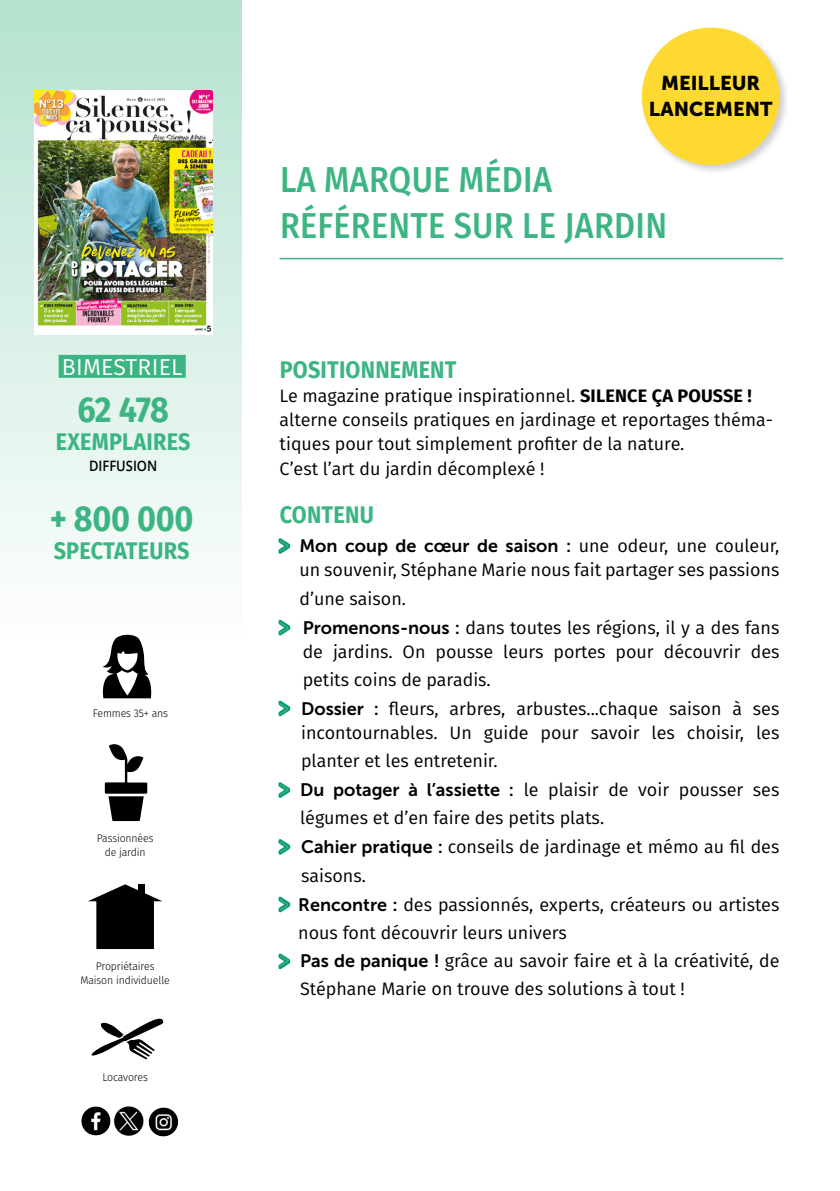
<style>
.page{position:relative;width:840px;height:1191px;background:#fff}
.page>*{position:absolute;margin:0;border:0;box-sizing:border-box;transform-origin:0 0}
.t1{font:500 36px/46px "Fira Sans";letter-spacing:.01em;color:#3cb582;scale:.9 1}
.t2{font:700 36px "Fira Sans";letter-spacing:-.01em;color:#3cb582;scale:.9 1}
.t3{font:700 24px "Fira Sans";letter-spacing:.01em;color:#3cb582;scale:.9 1}
.t4{font:23px "Fira Sans";letter-spacing:.01em;color:#fff}
.t5{font:20px/26px "Museo Sans 900";color:#000;text-align:center}
.t6{font:18px/24.2px "Fira Sans";color:#000}
.t7{font:18px "Museo Sans 700";color:#000}
.t8{font:600 14.4px "Open Sans";color:#000;scale:.9 1}
.t9{font:300 11px/13.4px "Fira Sans";letter-spacing:-.01em;color:#000;text-align:center;scale:.95 1}
.s1{font-weight:700}
.s2{font-family:"Times";font-size:24px;color:#009c77}
.s3{font-family:"Fira Sans"}
.s4{font-family:"Museo Sans 700"}
</style>
<div class="page">
<div style="left:639px;top:26px;width:149px;height:149px;background:#000;opacity:.19"></div>
<div style="left:641px;top:28px;width:138px;height:137px;background:#fed931;border-radius:50%"></div>
<hr style="left:279px;top:258px;width:503px;height:1px;background:#43af81">
<hr style="left:279px;top:259px;width:503px;height:1px;background:#43af81">
<div style="left:0;top:0;width:241px;height:640px;background:linear-gradient(to bottom,#b6e2ce,#feffff)"></div>
<img style="left:35px;top:90px;width:177px;height:244px">
<div style="left:59px;top:355px;width:127px;height:23px;background:#3cb582"></div>
<svg style="left:105px;top:744px;width:42px;height:77px"></svg>
<svg style="left:91px;top:1018px;width:73px;height:42px"></svg>
<svg style="left:88px;top:884px;width:74px;height:65px"></svg>
<div style="left:138px;top:884px;width:7px;height:14px;background:#000"></div>
<svg style="left:102px;top:633px;width:49px;height:65px"></svg>
<img style="left:81px;top:1106px;width:30px;height:29px;border-radius:15px">
<img style="left:148px;top:1107px;width:30px;height:29px;border-radius:15px">
<img style="left:113px;top:1106px;width:31px;height:30px">
<p class="t4" style="left:62px;top:349px;width:122px">BIMESTRIEL</p>
<h1 class="t2" style="left:77px;top:379px;width:103px">62 478</h1>
<h2 class="t3" style="left:56px;top:421px;width:151px">EXEMPLAIRES</h2>
<p class="t8" style="left:89px;top:455px;width:77px">DIFFUSION</p>
<h1 class="t2" style="left:50px;top:488px;width:161px">+ 800 000</h1>
<h2 class="t3" style="left:54px;top:530px;width:152px">SPECTATEURS</h2>
<p class="t9" style="left:93px;top:706px;width:80px">Femmes 35+ ans</p>
<p class="t9" style="left:97px;top:831px;width:61px">Passionnées de jardin</p>
<p class="t9" style="left:80px;top:959px;width:96px">Propriétaires<br>Maison individuelle</p>
<p class="t9" style="left:102px;top:1070px;width:49px">Locavores</p>
<p class="t5" style="left:648px;top:70px;width:125px">MEILLEUR<br>LANCEMENT</p>
<h1 class="t1" style="left:280px;top:155px;width:431px">LA MARQUE MÉDIA<br>RÉFÉRENTE SUR LE JARDIN</h1>
<h2 class="t3" style="left:279px;top:350px;width:198px">POSITIONNEMENT</h2>
<p class="t6" style="left:279px;top:383px;width:494px">Le magazine pratique inspirationnel. <span class="s1">SILENCE ÇA POUSSE ! </span>alterne conseils pratiques en jardinage et reportages théma&shy;tiques pour tout simplement profiter de la nature.<br>C’est l’art du jardin décomplexé !</p>
<h2 class="t3" style="left:279px;top:495px;width:106px">CONTENU</h2>
<p class="t7" style="left:279px;top:536px;width:501px"><span class="s2">&gt;</span> Mon coup de cœur de saison : <span class="s3">une odeur, une couleur,</span></p>
<p class="t6" style="left:299px;top:557px;width:481px">un souvenir, Stéphane Marie nous fait partager ses passions</p>
<p class="t6" style="left:299px;top:586px;width:108px">d’une saison.</p>
<p class="t6" style="left:279px;top:615px;width:501px"><span class="s2">&gt;</span> <span class="s4">Promenons-nous :</span> dans toutes les régions, il y a des fans</p>
<p class="t6" style="left:302px;top:639px;width:478px">de jardins. On pousse leurs portes pour découvrir des</p>
<p class="t6" style="left:302px;top:667px;width:189px">petits coins de paradis.</p>
<p class="t6" style="left:279px;top:695px;width:501px"><span class="s2">&gt;</span> <span class="s4">Dossier :</span> fleurs, arbres, arbustes...chaque saison à ses</p>
<p class="t6" style="left:301px;top:719px;width:479px">incontournables. Un guide pour savoir les choisir, les</p>
<p class="t6" style="left:301px;top:748px;width:198px">planter et les entretenir.</p>
<p class="t6" style="left:279px;top:777px;width:501px"><span class="s2">&gt;</span> <span class="s4">Du potager à l’assiette :</span> le plaisir de voir pousser ses</p>
<p class="t6" style="left:300px;top:805px;width:305px">légumes et d’en faire des petits plats.</p>
<p class="t6" style="left:279px;top:834px;width:501px"><span class="s2">&gt;</span> <span class="s4">Cahier pratique :</span> conseils de jardinage et mémo au fil des</p>
<p class="t6" style="left:301px;top:863px;width:66px">saisons.</p>
<p class="t6" style="left:279px;top:891px;width:501px"><span class="s2">&gt;</span> <span class="s4">Rencontre :</span> des passionnés, experts, créateurs ou artistes</p>
<p class="t6" style="left:298px;top:919px;width:270px">nous font découvrir leurs univers</p>
<p class="t6" style="left:279px;top:948px;width:501px"><span class="s2">&gt;</span> <span class="s4">Pas de panique !</span> grâce au savoir faire et à la créativité, de</p>
<p class="t6" style="left:300px;top:976px;width:386px">Stéphane Marie on trouve des solutions à tout !</p>
</div>
